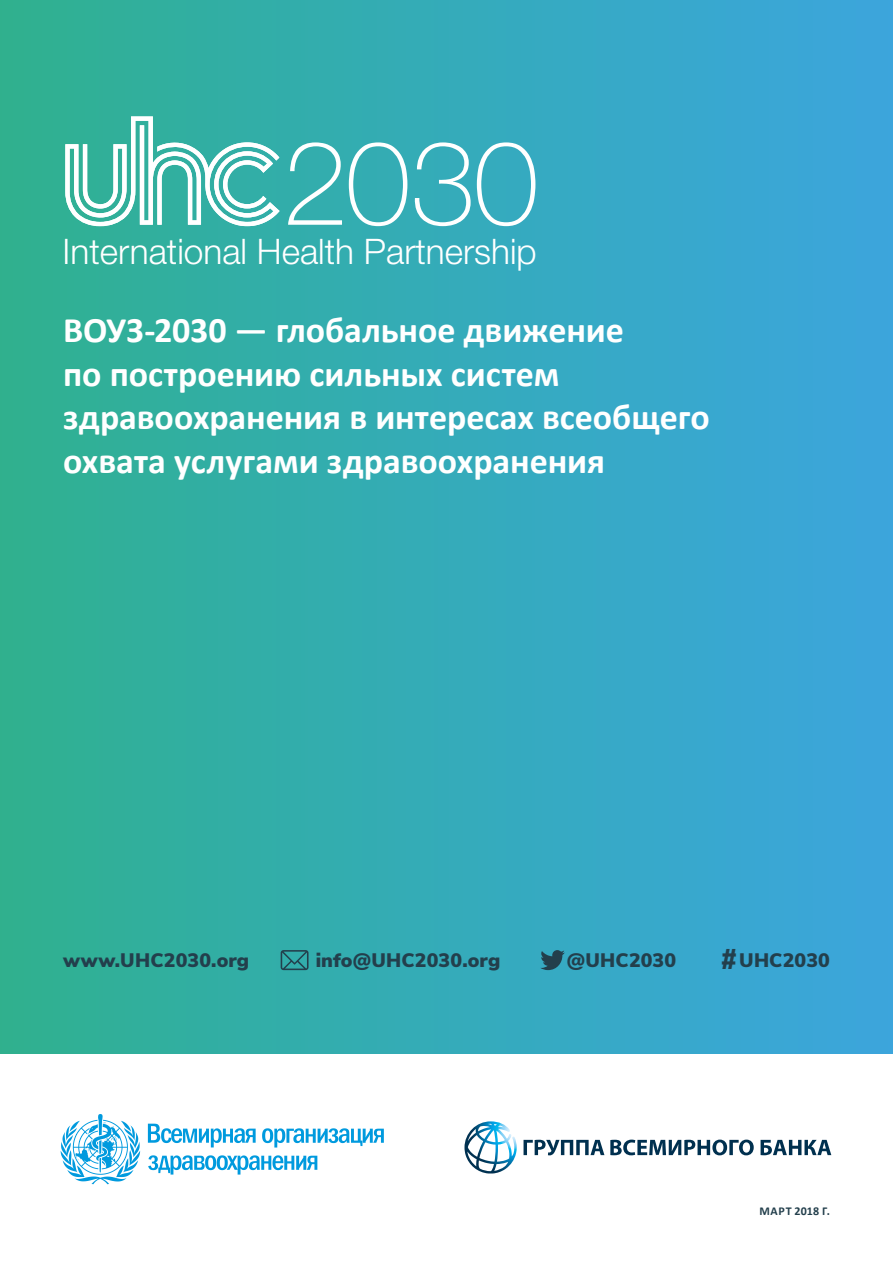
<style>
.page{position:relative;width:893px;height:1263px;background:#fff}
.page>*{position:absolute;margin:0;border:0;box-sizing:border-box;transform-origin:0 0}
.t1{font:100 117.3px "Helvetica Neue";color:#fff}
.t2{font:700 36px/43.5px "Calibri";color:#fff}
.t3{font:300 35.25px "Helvetica Neue";color:#fff}
.t4{font:900 19.5px "Nunito Sans";letter-spacing:.01em;color:#233f4c}
.t5{font:700 12px "Calibri";letter-spacing:.035em;color:#233f4c}
.s1{font-size:28.5px}
</style>
<div class="page">
<div style="left:0;top:0;width:893px;height:1053px;background:linear-gradient(to right,#2fb190,#3ba5df)"></div>
<svg style="left:65px;top:116px;width:215px;height:110px"></svg>
<svg style="left:464px;top:1121px;width:53px;height:52px"></svg>
<svg style="left:523px;top:1140px;width:81px;height:15px"></svg>
<svg style="left:610px;top:1139px;width:144px;height:16px"></svg>
<svg style="left:761px;top:1140px;width:70px;height:15px"></svg>
<svg style="left:540px;top:950px;width:25px;height:20px"></svg>
<svg style="left:281px;top:950px;width:28px;height:20px"></svg>
<svg style="left:148px;top:1124px;width:108px;height:23px"></svg>
<svg style="left:148px;top:1155px;width:169px;height:19px"></svg>
<svg style="left:61px;top:1114px;width:79px;height:70px"></svg>
<svg style="left:262px;top:1128px;width:122px;height:19px"></svg>
<h1 class="t1" style="left:283px;top:94px;width:258px">2030</h1>
<p class="t3" style="left:63px;top:223px;width:476px">International Health Partnership</p>
<p class="t2" style="left:63px;top:308px;width:648px">ВОУЗ-2030 — глобальное движение<br>по построению сильных систем здравоохранения в интересах всеобщего охвата услугами здравоохранения</p>
<p class="t4" style="left:63px;top:946px;width:188px">www.UHC2030.org</p>
<p class="t4" style="left:316px;top:946px;width:186px">info@UHC2030.org</p>
<p class="t4" style="left:567px;top:946px;width:111px">@UHC2030</p>
<p class="t4" style="left:721px;top:946px;width:111px"><span class="s1">#</span>UHC2030</p>
<p class="t5" style="left:759px;top:1203px;width:72px">МАРТ 2018 Г.</p>
</div>
